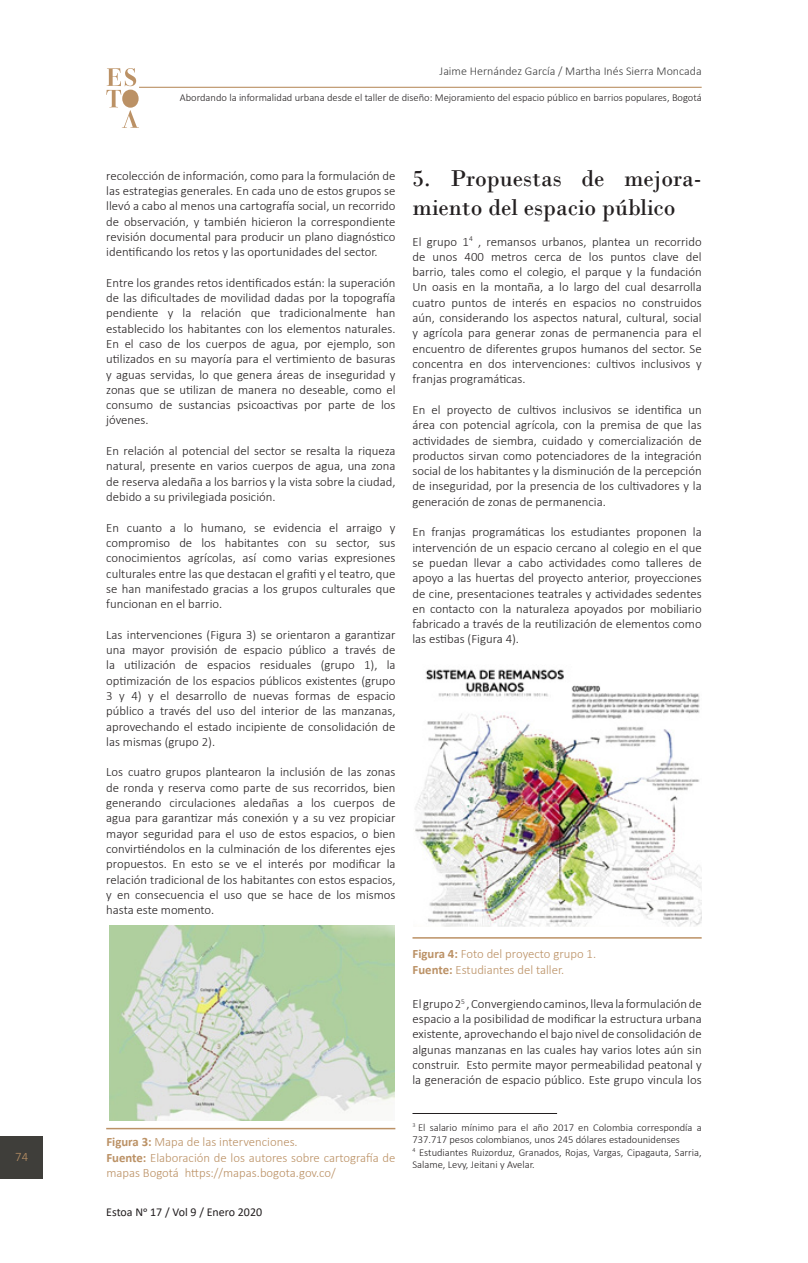
<style>
.page{position:relative;width:808px;height:1263px;background:#fff}
.page>*{position:absolute;margin:0;border:0;box-sizing:border-box;transform-origin:0 0}
.subtitulo{font:24px/28.8px "Bodoni";color:#231f20}
.parrafo{font:300 12.75px/15.3px "Calibri";color:#231f20;text-align:justify}
.parrafo-2{font:300 12.75px/15.3px "Calibri";color:#bb9165}
.parrafo-3{font:300 12px "Calibri";color:#3e3e3e}
.t1{font:12px "Calibri";color:#231f20}
.parrafo-4{font:300 10.5px/12.6px "Calibri";color:#231f20}
.s1{font-weight:700}
</style>
<div class="page">
<svg style="left:106px;top:68px;width:33px;height:60px"></svg>
<hr style="left:139px;top:87px;width:563px;height:1px;background:#bb9165">
<div style="left:0;top:1137px;width:43px;height:42px;background:#3f3e3a"></div>
<img style="left:110px;top:925px;width:284px;height:195px">
<hr style="left:106px;top:1128px;width:289px;height:1px;background:#bb9165">
<hr style="left:412px;top:1113px;width:145px;height:1px;background:#231f20">
<hr style="left:412px;top:937px;width:290px;height:2px;background:#bb9165">
<img style="left:415px;top:669px;width:287px;height:257px">
<p class="parrafo-2" style="left:15px;top:1149px;width:14px">74</p>
<p class="parrafo-3" style="left:440px;top:63px;width:264px">Jaime Hernández García / Martha Inés Sierra Moncada</p>
<p class="parrafo-4" style="left:180px;top:91px;width:523px">Abordando la informalidad urbana desde el taller de diseño: Mejoramiento del espacio público en barrios populares, Bogotá</p>
<p class="parrafo" style="left:106px;top:168px;width:291px">recolección de información, como para la formulación de las estrategias generales. En cada uno de estos grupos se llevó a cabo al menos una cartografía social, un recorrido de observación, y también hicieron la correspondiente revisión documental para producir un plano diagnóstico identificando los retos y las oportunidades del sector.</p>
<p class="parrafo" style="left:106px;top:275px;width:291px">Entre los grandes retos identificados están: la superación de las dificultades de movilidad dadas por la topografía pendiente y la relación que tradicionalmente han establecido los habitantes con los elementos naturales.<br>En el caso de los cuerpos de agua, por ejemplo, son utilizados en su mayoría para el vertimiento de basuras y aguas servidas, lo que genera áreas de inseguridad y zonas que se utilizan de manera no deseable, como el consumo de sustancias psicoactivas por parte de los jóvenes.</p>
<p class="parrafo" style="left:106px;top:443px;width:291px">En relación al potencial del sector se resalta la riqueza natural, presente en varios cuerpos de agua, una zona de reserva aledaña a los barrios y la vista sobre la ciudad, debido a su privilegiada posición.</p>
<p class="parrafo" style="left:106px;top:520px;width:291px">En cuanto a lo humano, se evidencia el arraigo y compromiso de los habitantes con su sector, sus conocimientos agrícolas, así como varias expresiones culturales entre las que destacan el grafiti y el teatro, que se han manifestado gracias a los grupos culturales que funcionan en el barrio.</p>
<p class="parrafo" style="left:106px;top:627px;width:291px">Las intervenciones (Figura 3) se orientaron a garantizar una mayor provisión de espacio público a través de la utilización de espacios residuales (grupo 1), la optimización de los espacios públicos existentes (grupo 3 y 4) y el desarrollo de nuevas formas de espacio público a través del uso del interior de las manzanas, aprovechando el estado incipiente de consolidación de las mismas (grupo 2).</p>
<p class="parrafo" style="left:106px;top:764px;width:291px">Los cuatro grupos plantearon la inclusión de las zonas de ronda y reserva como parte de sus recorridos, bien generando circulaciones aledañas a los cuerpos de agua para garantizar más conexión y a su vez propiciar mayor seguridad para el uso de estos espacios, o bien convirtiéndolos en la culminación de los diferentes ejes propuestos. En esto se ve el interés por modificar la relación tradicional de los habitantes con estos espacios, y en consecuencia el uso que se hace de los mismos hasta este momento.</p>
<p class="parrafo-2" style="left:106px;top:1134px;width:193px"><span class="s1">Figura 3:</span> Mapa de las intervenciones.</p>
<p class="parrafo-2" style="left:106px;top:1149px;width:291px"><span class="s1">Fuente:</span> Elaboración de los autores sobre cartografía de mapas Bogotá https://mapas.bogota.gov.co/</p>
<p class="t1" style="left:106px;top:1203px;width:157px">Estoa No 17 / Vol 9 / Enero 2020</p>
<p class="subtitulo" style="left:412px;top:164px;width:291px">5. Propuestas de mejora&shy;miento del espacio público</p>
<p class="parrafo" style="left:412px;top:234px;width:291px">El grupo 1<sup>4</sup> , remansos urbanos, plantea un recorrido de unos 400 metros cerca de los puntos clave del barrio, tales como el colegio, el parque y la fundación Un oasis en la montaña, a lo largo del cual desarrolla cuatro puntos de interés en espacios no construidos aún, considerando los aspectos natural, cultural, social y agrícola para generar zonas de permanencia para el encuentro de diferentes grupos humanos del sector. Se concentra en dos intervenciones: cultivos inclusivos y franjas programáticas.</p>
<p class="parrafo" style="left:412px;top:402px;width:291px">En el proyecto de cultivos inclusivos se identifica un área con potencial agrícola, con la premisa de que las actividades de siembra, cuidado y comercialización de productos sirvan como potenciadores de la integración social de los habitantes y la disminución de la percepción de inseguridad, por la presencia de los cultivadores y la generación de zonas de permanencia.</p>
<p class="parrafo" style="left:412px;top:524px;width:291px">En franjas programáticas los estudiantes proponen la intervención de un espacio cercano al colegio en el que se puedan llevar a cabo actividades como talleres de apoyo a las huertas del proyecto anterior, proyecciones de cine, presentaciones teatrales y actividades sedentes en contacto con la naturaleza apoyados por mobiliario fabricado a través de la reutilización de elementos como las estibas (Figura 4).</p>
<p class="parrafo-2" style="left:413px;top:946px;width:185px"><span class="s1">Figura 4:</span> Foto del proyecto grupo 1.</p>
<p class="parrafo-2" style="left:413px;top:962px;width:153px"><span class="s1">Fuente:</span> Estudiantes del taller.</p>
<p class="parrafo" style="left:412px;top:996px;width:291px">El grupo 2<sup>5</sup> , Convergiendo caminos, lleva la formulación de espacio a la posibilidad de modificar la estructura urbana existente, aprovechando el bajo nivel de consolidación de algunas manzanas en las cuales hay varios lotes aún sin construir. Esto permite mayor permeabilidad peatonal y la generación de espacio público. Este grupo vincula los</p>
<p class="parrafo-4" style="left:412px;top:1121px;width:291px"><sup>3</sup> El salario mínimo para el año 2017 en Colombia correspondía a<br>737.717 pesos colombianos, unos 245 dólares estadounidenses</p>
<p class="parrafo-4" style="left:412px;top:1146px;width:291px"><sup>4</sup> Estudiantes Ruizorduz, Granados, Rojas, Vargas, Cipagauta, Sarria,<br>Salame, Levy, Jeitani y Avelar.</p>
</div>
